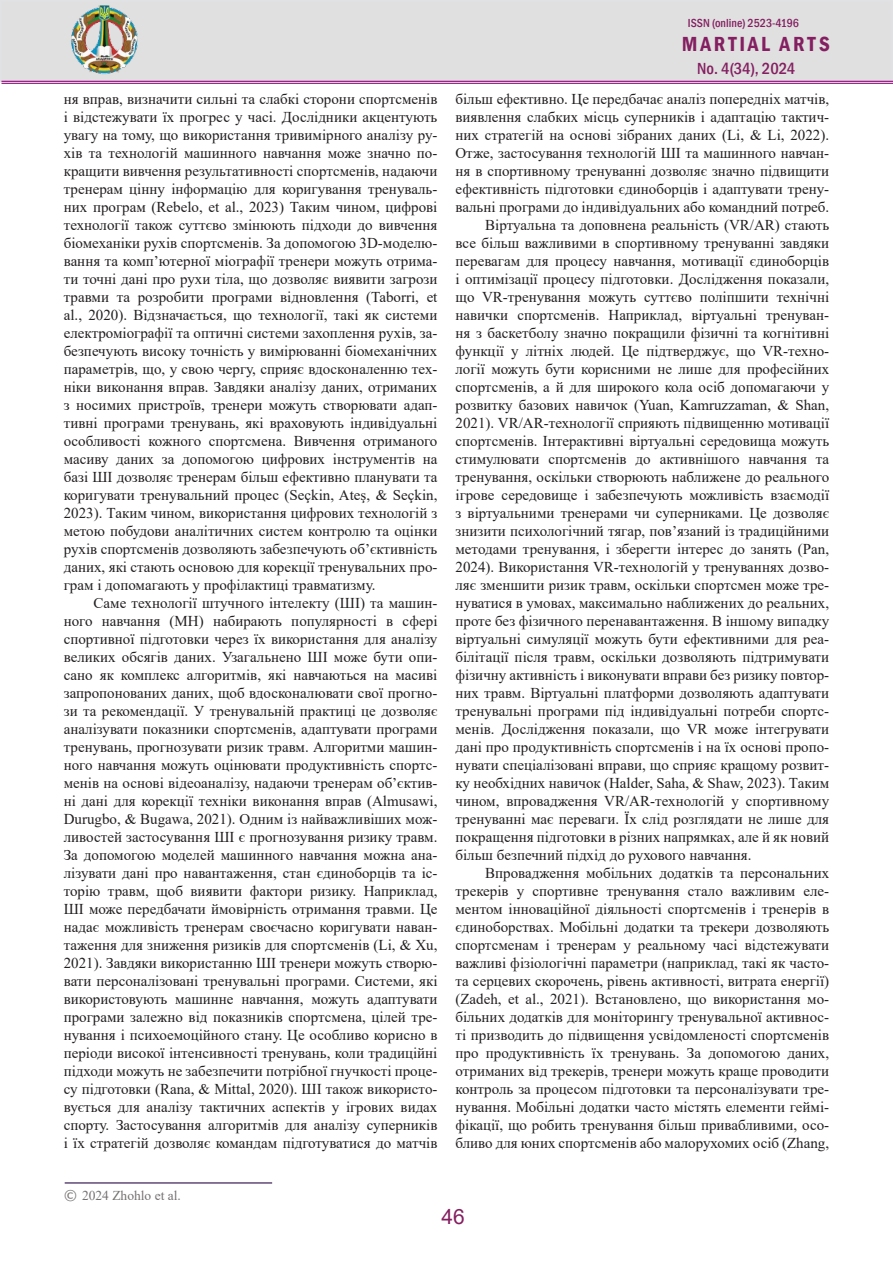
<style>
.page{position:relative;width:893px;height:1263px;background:#fff}
.page>*{position:absolute;margin:0;border:0;box-sizing:border-box;transform-origin:0 0}
.t1{font:600 condensed 21px "Franklin Gothic";letter-spacing:.13em;color:#841f61}
.t2{font:21px "Arial";color:#841f61}
.t3{font:500 condensed 16.5px "Franklin Gothic";color:#841f61}
.t4{font:15px/18px "Times New Roman";color:#231f20;text-align:justify}
.Обычный{font:13.5px "Times New Roman";color:#767171}
.t5{font:500 condensed 12px "Franklin Gothic";color:#841f61}
.s1{font-family:"Verdana"}
</style>
<div class="page">
<div style="left:0;top:0;width:893px;height:82px;background:#e0e0e0;border:2px solid #e1e2e4"></div>
<hr style="left:2px;top:81px;width:891px;height:1px;background:#9c248b">
<hr style="left:2px;top:83px;width:891px;height:1px;background:#9c248b">
<img style="left:71px;top:5px;width:67px;height:69px">
<hr style="left:65px;top:1182px;width:207px;height:2px;background:#5f4a76">
<p class="t5" style="left:688px;top:15px;width:113px">ISSN (online) 2523-4196</p>
<p class="t4" style="left:64px;top:89px;width:375px">ня вправ, визначити сильні та слабкі сторони спортсменів і відстежувати їх прогрес у часі. Дослідники акцентують увагу на тому, що використання тривимірного аналізу ру&shy;хів та технологій машинного навчання може значно по&shy;кращити вивчення результативності спортсменів, надаючи тренерам цінну інформацію для коригування тренуваль&shy;них програм (Rebelo, et al., 2023) Таким чином, цифрові технології також суттєво змінюють підходи до вивчення біомеханіки рухів спортсменів. За допомогою 3D-моделю&shy;вання та комп’ютерної міографії тренери можуть отрима&shy;ти точні дані про рухи тіла, що дозволяє виявити загрози травми та розробити програми відновлення (Taborri, et al., 2020). Відзначається, що технології, такі як системи електроміографії та оптичні системи захоплення рухів, за&shy;безпечують високу точність у вимірюванні біомеханічних параметрів, що, у свою чергу, сприяє вдосконаленню тех&shy;ніки виконання вправ. Завдяки аналізу даних, отриманих з носимих пристроїв, тренери можуть створювати адап&shy;тивні програми тренувань, які враховують індивідуальні особливості кожного спортсмена. Вивчення отриманого масиву даних за допомогою цифрових інструментів на базі ШІ дозволяє тренерам більш ефективно планувати та коригувати тренувальний процес (Seçkin, Ateş, &amp; Seçkin, 2023). Таким чином, використання цифрових технологій з метою побудови аналітичних систем контролю та оцінки рухів спортсменів дозволяють забезпечують об’єктивність даних, які стають основою для корекції тренувальних про&shy;грам і допомагають у профілактиці травматизму.</p>
<p class="t4" style="left:64px;top:593px;width:375px;text-indent:30px">Саме технології штучного інтелекту (ШІ) та машин&shy;ного навчання (МН) набирають популярності в сфері спортивної підготовки через їх використання для аналізу великих обсягів даних. Узагальнено ШІ може бути опи&shy;сано як комплекс алгоритмів, які навчаються на масиві запропонованих даних, щоб вдосконалювати свої прогно&shy;зи та рекомендації. У тренувальній практиці це дозволяє аналізувати показники спортсменів, адаптувати програми тренувань, прогнозувати ризик травм. Алгоритми машин&shy;ного навчання можуть оцінювати продуктивність спортс&shy;менів на основі відеоаналізу, надаючи тренерам об’єктив&shy;ні дані для корекції техніки виконання вправ (Almusawi, Durugbo, &amp; Bugawa, 2021). Одним із найважливіших мож&shy;ливостей застосування ШІ є прогнозування ризику травм.<br>За допомогою моделей машинного навчання можна ана&shy;лізувати дані про навантаження, стан єдиноборців та іс&shy;торію травм, щоб виявити фактори ризику. Наприклад, ШІ може передбачати ймовірність отримання травми. Це надає можливість тренерам своєчасно коригувати наван&shy;таження для зниження ризиків для спортсменів (Li, &amp; Xu, 2021). Завдяки використанню ШІ тренери можуть створю&shy;вати персоналізовані тренувальні програми. Системи, які використовують машинне навчання, можуть адаптувати програми залежно від показників спортсмена, цілей тре&shy;нування і психоемоційного стану. Це особливо корисно в періоди високої інтенсивності тренувань, коли традиційні підходи можуть не забезпечити потрібної гнучкості проце&shy;су підготовки (Rana, &amp; Mittal, 2020). ШІ також використо&shy;вується для аналізу тактичних аспектів у ігрових видах спорту. Застосування алгоритмів для аналізу суперників і їх стратегій дозволяє командам підготуватися до матчів</p>
<p class="Обычный" style="left:64px;top:1186px;width:119px"><span class="s1">©</span> 2024 Zhohlo et al.</p>
<h1 class="t1" style="left:682px;top:30px;width:149px">МARTIAL ARTS</h1>
<p class="t3" style="left:697px;top:58px;width:99px">No. 4(34), 2024</p>
<p class="t4" style="left:455px;top:89px;width:375px">більш ефективно. Це передбачає аналіз попередніх матчів, виявлення слабких місць суперників і адаптацію тактич&shy;них стратегій на основі зібраних даних (Li, &amp; Li, 2022).<br>Отже, застосування технологій ШІ та машинного навчан&shy;ня в спортивному тренуванні дозволяє значно підвищити ефективність підготовки єдиноборців і адаптувати трену&shy;вальні програми до індивідуальних або командний потреб.</p>
<p class="t4" style="left:455px;top:215px;width:375px;text-indent:30px">Віртуальна та доповнена реальність (VR/AR) стають все більш важливими в спортивному тренуванні завдяки перевагам для процесу навчання, мотивації єдиноборців і оптимізації процесу підготовки. Дослідження показали, що VR-тренування можуть суттєво поліпшити технічні навички спортсменів. Наприклад, віртуальні тренуван&shy;ня з баскетболу значно покращили фізичні та когнітивні функції у літніх людей. Це підтверджує, що VR-техно&shy;логії можуть бути корисними не лише для професійних спортсменів, а й для широкого кола осіб допомагаючи у розвитку базових навичок (Yuan, Kamruzzaman, &amp; Shan, 2021). VR/AR-технології сприяють підвищенню мотивації спортсменів. Інтерактивні віртуальні середовища можуть стимулювати спортсменів до активнішого навчання та тренування, оскільки створюють наближене до реального ігрове середовище і забезпечують можливість взаємодії з віртуальними тренерами чи суперниками. Це дозволяє знизити психологічний тягар, пов’язаний із традиційними методами тренування, і зберегти інтерес до занять (Pan, 2024). Використання VR-технологій у тренуваннях дозво&shy;ляє зменшити ризик травм, оскільки спортсмен може тре&shy;нуватися в умовах, максимально наближених до реальних, проте без фізичного перенавантаження. В іншому випадку віртуальні симуляції можуть бути ефективними для реа&shy;білітації після травм, оскільки дозволяють підтримувати фізичну активність і виконувати вправи без ризику повтор&shy;них травм. Віртуальні платформи дозволяють адаптувати тренувальні програми під індивідуальні потреби спортс&shy;менів. Дослідження показали, що VR може інтегрувати дані про продуктивність спортсменів і на їх основі пропо&shy;нувати спеціалізовані вправи, що сприяє кращому розвит&shy;ку необхідних навичок (Halder, Saha, &amp; Shaw, 2023). Таким чином, впровадження VR/AR-технологій у спортивному тренуванні має переваги. Їх слід розглядати не лише для покращення підготовки в різних напрямках, але й як новий більш безпечний підхід до рухового навчання.</p>
<p class="t4" style="left:455px;top:863px;width:375px;text-indent:30px">Впровадження мобільних додатків та персональних трекерів у спортивне тренування стало важливим еле&shy;ментом інноваційної діяльності спортсменів і тренерів в єдиноборствах. Мобільні додатки та трекери дозволяють спортсменам і тренерам у реальному часі відстежувати важливі фізіологічні параметри (наприклад, такі як часто&shy;та серцевих скорочень, рівень активності, витрата енергії) (Zadeh, et al., 2021). Встановлено, що використання мо&shy;більних додатків для моніторингу тренувальної активнос&shy;ті призводить до підвищення усвідомленості спортсменів про продуктивність їх тренувань. За допомогою даних, отриманих від трекерів, тренери можуть краще проводити контроль за процесом підготовки та персоналізувати тре&shy;нування. Мобільні додатки часто містять елементи геймі&shy;фікації, що робить тренування більш привабливими, осо&shy;бливо для юних спортсменів або малорухомих осіб (Zhang,</p>
<h1 class="t2" style="left:442px;top:1202px;width:25px">46</h1>
</div>
